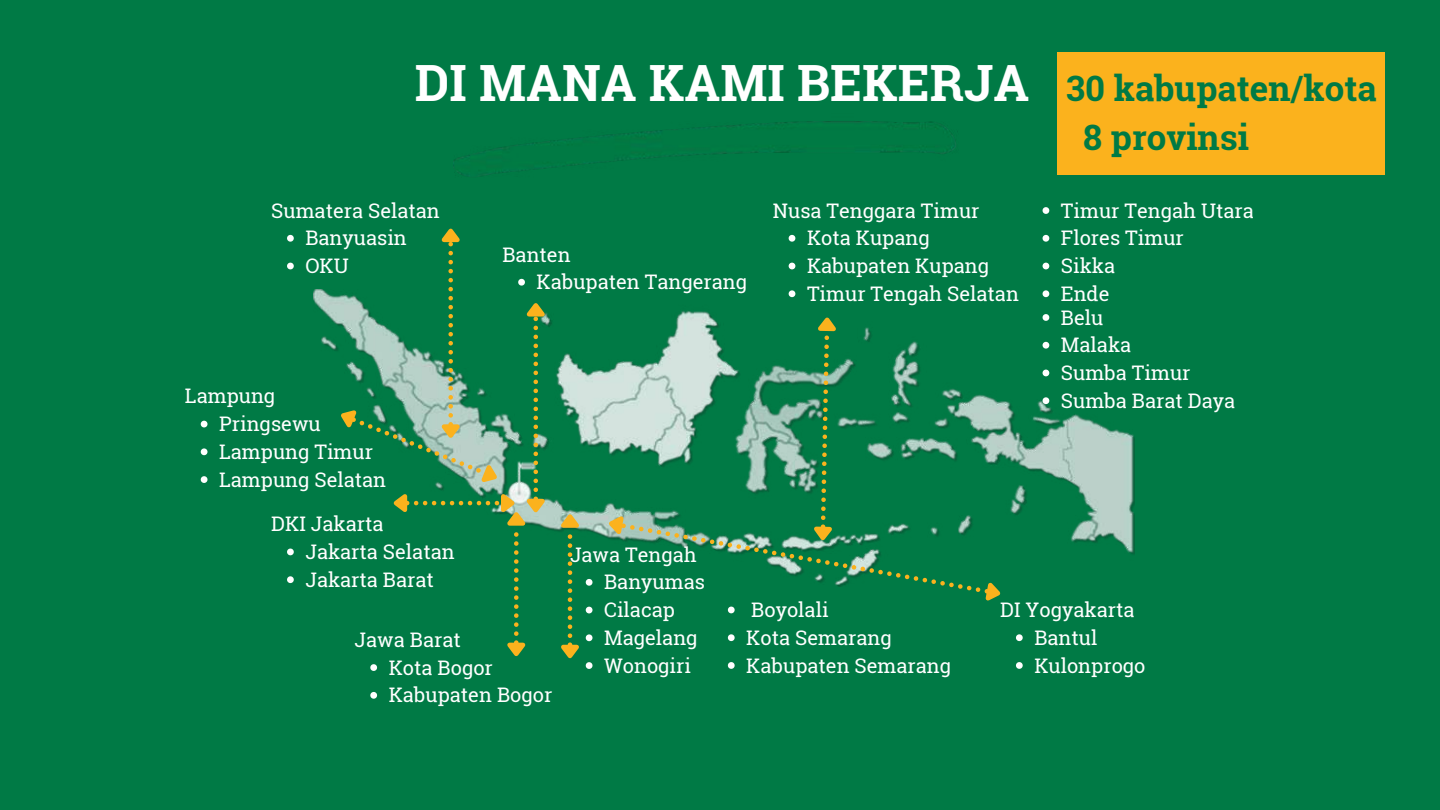
<style>
.page{position:relative;width:1440px;height:810px;background:#007a45}
.page>*{position:absolute;margin:0;border:0;box-sizing:border-box;transform-origin:0 0}
.t1{font:700 50px "Roboto Slab";color:#fff}
.t2{font:700 35px "Roboto Slab";color:#007a45}
.t3{font:20.1px/27.8px "Roboto Slab";color:#fff}
.s1{font-size:35px;color:#007a45}
</style>
<div class="page">
<img style="left:313px;top:289px;width:822px;height:265px">
<svg style="left:287px;top:235px;width:7px;height:7px"></svg>
<svg style="left:287px;top:263px;width:7px;height:6px"></svg>
<svg style="left:1016px;top:634px;width:7px;height:7px"></svg>
<svg style="left:1016px;top:662px;width:7px;height:7px"></svg>
<svg style="left:330px;top:228px;width:263px;height:443px"></svg>
<svg style="left:370px;top:692px;width:7px;height:7px"></svg>
<svg style="left:287px;top:549px;width:7px;height:6px"></svg>
<svg style="left:287px;top:576px;width:7px;height:7px"></svg>
<svg style="left:201px;top:421px;width:6px;height:6px"></svg>
<svg style="left:201px;top:448px;width:6px;height:7px"></svg>
<svg style="left:201px;top:476px;width:6px;height:7px"></svg>
<svg style="left:789px;top:235px;width:6px;height:7px"></svg>
<svg style="left:789px;top:263px;width:6px;height:6px"></svg>
<svg style="left:789px;top:290px;width:6px;height:7px"></svg>
<svg style="left:1043px;top:314px;width:6px;height:7px"></svg>
<svg style="left:1043px;top:342px;width:6px;height:7px"></svg>
<svg style="left:1043px;top:370px;width:6px;height:6px"></svg>
<svg style="left:1043px;top:397px;width:6px;height:7px"></svg>
<svg style="left:1043px;top:207px;width:6px;height:7px"></svg>
<svg style="left:1043px;top:235px;width:6px;height:7px"></svg>
<svg style="left:1043px;top:263px;width:6px;height:6px"></svg>
<svg style="left:1043px;top:290px;width:6px;height:7px"></svg>
<svg style="left:601px;top:312px;width:407px;height:301px"></svg>
<svg style="left:728px;top:634px;width:7px;height:7px"></svg>
<svg style="left:728px;top:662px;width:7px;height:7px"></svg>
<div style="left:1058px;top:52px;width:327px;height:123px;background:#fbb21d"></div>
<img style="left:453px;top:121px;width:505px;height:55px">
<h1 class="t1" style="left:415px;top:49px;width:963px">DI MANA KAMI BEKERJA <span class="s1">30 kabupaten/kota</span></h1>
<h2 class="t2" style="left:1083px;top:113px;width:167px">8 provinsi</h2>
<p class="t3" style="left:271px;top:196px;width:170px">Sumatera Selatan</p>
<p class="t3" style="left:305px;top:224px;width:103px">Banyuasin<br>OKU</p>
<p class="t3" style="left:185px;top:382px;width:92px">Lampung</p>
<p class="t3" style="left:219px;top:409px;width:169px">Pringsewu<br>Lampung Timur<br>Lampung Selatan</p>
<p class="t3" style="left:271px;top:510px;width:114px">DKI Jakarta</p>
<p class="t3" style="left:502px;top:240px;width:70px">Banten</p>
<p class="t3" style="left:537px;top:268px;width:212px">Kabupaten Tangerang</p>
<p class="t3" style="left:773px;top:196px;width:208px">Nusa Tenggara Timur</p>
<p class="t3" style="left:807px;top:224px;width:213px">Kota Kupang<br>Kabupaten Kupang<br>Timur Tengah Selatan</p>
<p class="t3" style="left:1061px;top:196px;width:195px">Timur Tengah Utara<br>Flores Timur<br>Sikka<br>Ende</p>
<p class="t3" style="left:1061px;top:303px;width:176px">Belu<br>Malaka<br>Sumba Timur<br>Sumba Barat Daya</p>
<p class="t3" style="left:305px;top:537px;width:151px">Jakarta Selatan<br>Jakarta Barat</p>
<p class="t3" style="left:355px;top:625px;width:108px">Jawa Barat</p>
<p class="t3" style="left:389px;top:653px;width:165px">Kota Bogor<br>Kabupaten Bogor</p>
<p class="t3" style="left:570px;top:540px;width:128px">Jawa Tengah</p>
<p class="t3" style="left:604px;top:568px;width:102px">Banyumas<br>Cilacap<br>Magelang<br>Wonogiri</p>
<p class="t3" style="left:746px;top:595px;width:206px">Boyolali<br>Kota Semarang<br>Kabupaten Semarang</p>
<p class="t3" style="left:1000px;top:595px;width:136px">DI Yogyakarta</p>
<p class="t3" style="left:1034px;top:623px;width:113px">Bantul<br>Kulonprogo</p>
</div>
